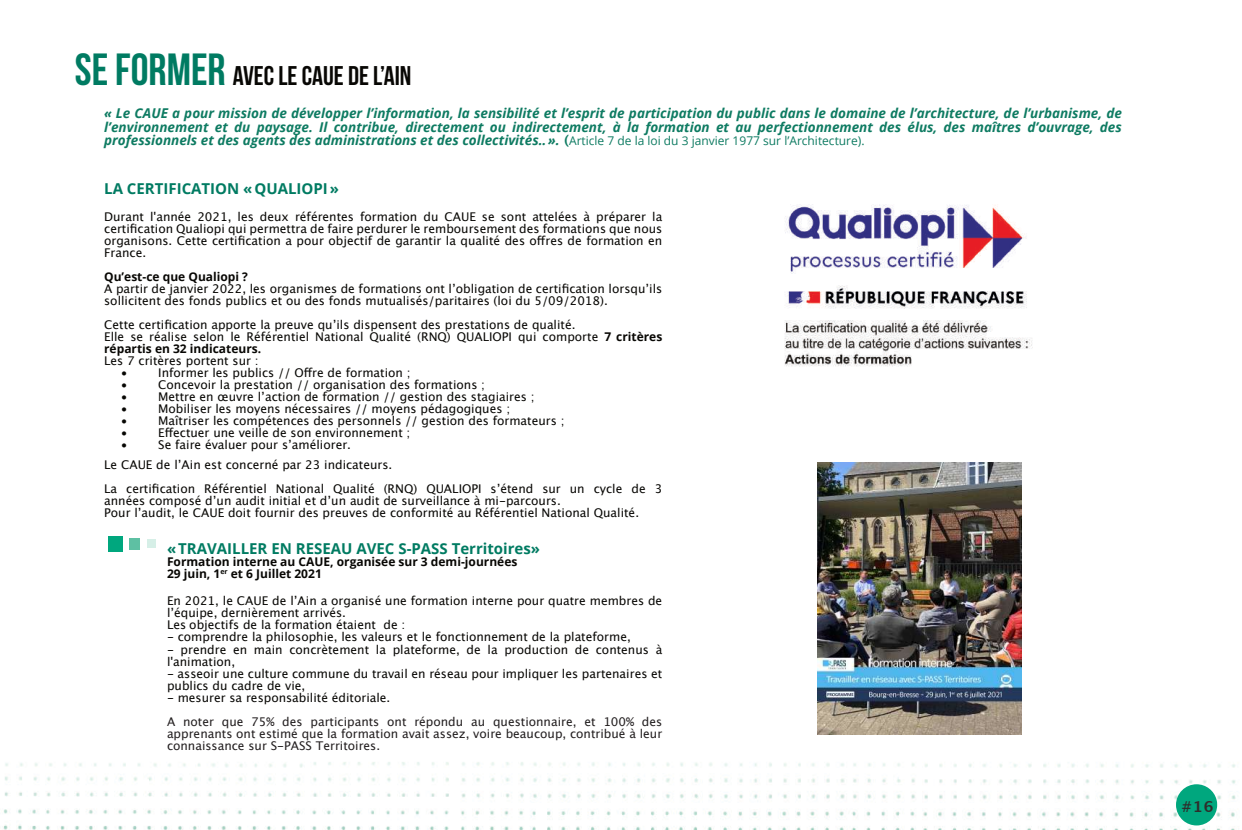
<style>
.page{position:relative;width:1242px;height:830px;background:#fff}
.page>*{position:absolute;margin:0;border:0;box-sizing:border-box;transform-origin:0 0}
.t1{font:27px "Bebas Neue";color:#080704}
.t2{font:700 15px "Open Sans";color:#007b62}
.t3{font:700 15px "Lucida Grande";color:#2e2d2b}
.t4{font:italic 700 13.5px/13.5px "Open Sans";color:#0e7b62;text-align:justify}
.t5{font:12px/12px "Lucida Grande";color:#080704}
.t6{font:12px/12px "Lucida Grande";color:#231f20;text-align:justify}
.t7{font:700 12px/12px "Open Sans";color:#080704}
.s1{font-size:45px;color:#007b62}
.s2{font-family:"Lucida Grande";font-style:normal}
.s3{font-weight:400;font-style:normal;font-size:12px}
.s4{font-family:"Open Sans";font-weight:700}
</style>
<div class="page">
<img style="left:3px;top:762px;width:1233px;height:67px">
<svg style="left:1176px;top:783px;width:41px;height:42px"></svg>
<div style="left:109px;top:535px;width:14px;height:16px;background:#00a77e"></div>
<div style="left:129px;top:537px;width:11px;height:11px;background:#5ec0a3"></div>
<div style="left:147px;top:539px;width:8px;height:8px;background:#d6efe7"></div>
<img style="left:784px;top:204px;width:249px;height:163px">
<img style="left:817px;top:462px;width:204px;height:271px">
<h1 class="t1" style="left:75px;top:65px;width:338px"><span class="s1">SE FORMER</span> AVEC LE CAUE DE L’AIN</h1>
<p class="t4" style="left:104px;top:108px;width:1019px">« Le CAUE a pour mission de développer l’information, la sensibilité et l’esprit de participation du public dans le domaine de l’architecture, de l’urbanisme, de l’environnement et du paysage. Il contribue, directement ou indirectement, à la formation et au perfectionnement des élus, des maîtres d’ouvrage, des professionnels et des agents des administrations et des collectivités.. ». <span class="s2">(</span><span class="s3">Article 7 de la loi du 3 janvier 1977 sur l’Architecture).</span></p>
<p class="t2" style="left:104px;top:182px;width:236px">LA CERTIFICATION «QUALIOPI »</p>
<p class="t5" style="left:104px;top:211px;width:559px;text-align:justify">Durant l'année 2021, les deux référentes formation du CAUE se sont attelées à préparer la certification Qualiopi qui permettra de faire perdurer le remboursement des formations que nous organisons. Cette certification a pour objectif de garantir la qualité des offres de formation en France.</p>
<p class="t7" style="left:104px;top:272px;width:145px">Qu’est-ce que Qualiopi ?</p>
<p class="t5" style="left:104px;top:283px;width:559px">A partir de janvier 2022, les organismes de formations ont lʼobligation de certification lorsquʼils sollicitent des fonds publics et ou des fonds mutualisés/paritaires (loi du 5/09/2018).</p>
<p class="t5" style="left:104px;top:319px;width:559px">Cette certification apporte la preuve quʼils dispensent des prestations de qualité.<br>Elle se réalise selon le Référentiel National Qualité (RNQ) QUALIOPI qui comporte <span class="s4">7 critères</span></p>
<p class="t7" style="left:104px;top:344px;width:158px">répartis en 32 indicateurs.</p>
<p class="t5" style="left:121px;top:355px;width:139px;text-indent:-16px">Les 7 critères portent sur : •</p>
<p class="t5" style="left:158px;top:367px;width:254px">Informer les publics // Offre de formation ;</p>
<p class="t5" style="left:121px;top:379px;width:8px">•</p>
<p class="t5" style="left:158px;top:379px;width:328px">Concevoir la prestation // organisation des formations ;</p>
<p class="t5" style="left:121px;top:391px;width:8px">•</p>
<p class="t5" style="left:158px;top:391px;width:378px">Mettre en œuvre lʼaction de formation // gestion des stagiaires ;</p>
<p class="t5" style="left:121px;top:403px;width:8px">•</p>
<p class="t5" style="left:158px;top:403px;width:353px">Mobiliser les moyens nécessaires // moyens pédagogiques ;</p>
<p class="t5" style="left:121px;top:415px;width:8px">•</p>
<p class="t5" style="left:158px;top:415px;width:408px">Maîtriser les compétences des personnels // gestion des formateurs ;</p>
<p class="t5" style="left:121px;top:427px;width:8px">•</p>
<p class="t5" style="left:158px;top:427px;width:254px">Effectuer une veille de son environnement ;</p>
<p class="t5" style="left:121px;top:439px;width:8px">•</p>
<p class="t5" style="left:104px;top:436px;width:290px;line-height:19.5px;text-indent:54px">Se faire évaluer pour sʼaméliorer.<br>Le CAUE de lʼAin est concerné par 23 indicateurs.</p>
<p class="t5" style="left:104px;top:483px;width:559px">La certification Référentiel National Qualité (RNQ) QUALIOPI sʼétend sur un cycle de 3 années composé dʼun audit initial et dʼun audit de surveillance à mi-parcours.<br>Pour lʼaudit, le CAUE doit fournir des preuves de conformité au Référentiel National Qualité.</p>
<p class="t2" style="left:167px;top:542px;width:375px">« TRAVAILLER EN RESEAU AVEC S-PASS Territoires»</p>
<p class="t7" style="left:167px;top:556px;width:352px">Formation interne au CAUE, organisée sur 3 demi-journées<br>29 juin, 1<sup>er</sup> et 6 Juillet 2021</p>
<p class="t5" style="left:167px;top:595px;width:497px">En 2021, le CAUE de lʼAin a organisé une formation interne pour quatre membres de lʼéquipe, dernièrement arrivés.<br>Les objectifs de la formation étaient de :</p>
<p class="t5" style="left:167px;top:631px;width:465px">- comprendre la philosophie, les valeurs et le fonctionnement de la plateforme,</p>
<p class="t5" style="left:167px;top:643px;width:497px">- prendre en main concrètement la plateforme, de la production de contenus à l'animation,</p>
<p class="t5" style="left:167px;top:667px;width:497px">- asseoir une culture commune du travail en réseau pour impliquer les partenaires et publics du cadre de vie,</p>
<p class="t5" style="left:167px;top:691px;width:225px">- mesurer sa responsabilité éditoriale.</p>
<p class="t6" style="left:167px;top:715px;width:497px">A noter que 75% des participants ont répondu au questionnaire, et 100% des apprenants ont estimé que la formation avait assez, voire beaucoup, contribué à leur connaissance sur S-PASS Territoires.</p>
<p class="t3" style="left:1181px;top:799px;width:33px">#16</p>
</div>
